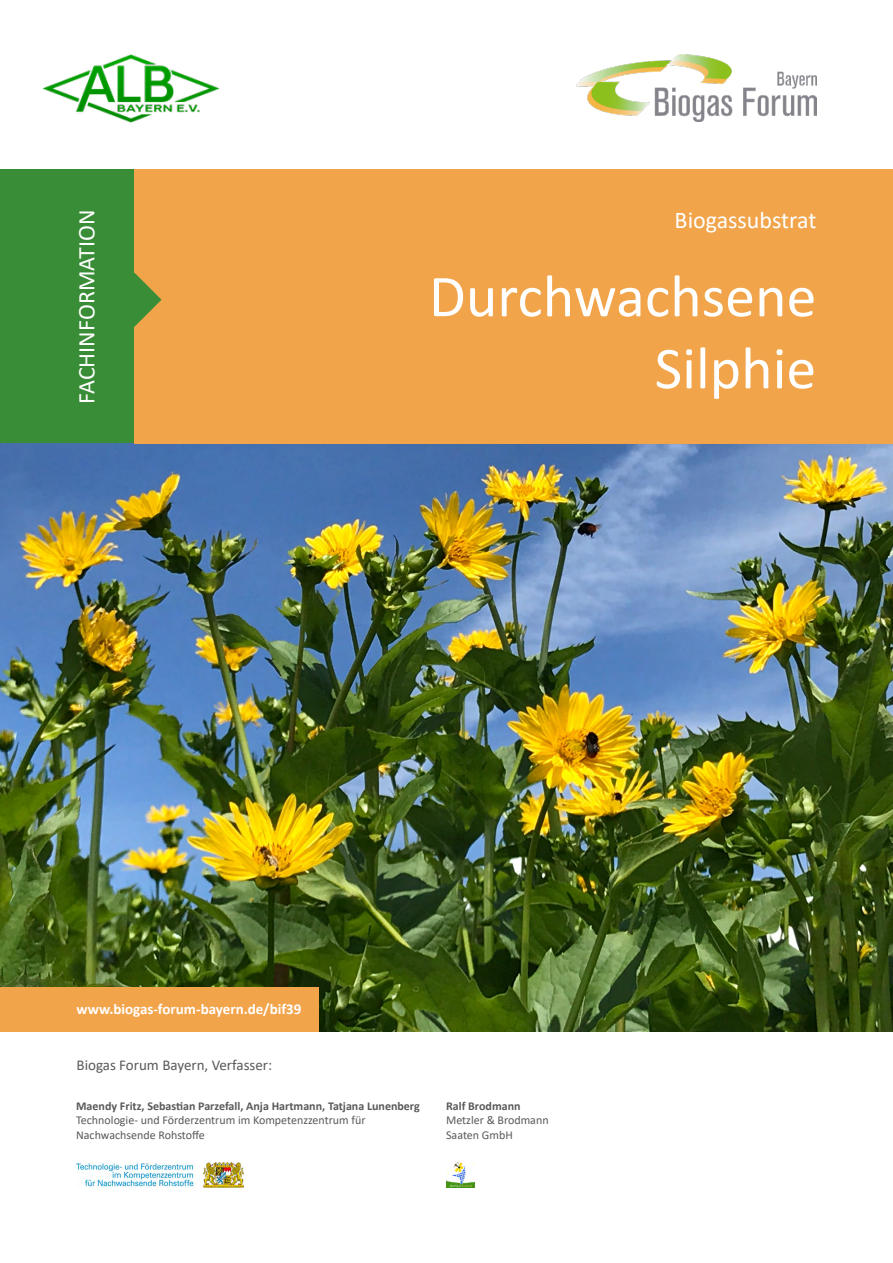
<style>
.page{position:relative;width:893px;height:1263px;background:#fff}
.page>*{position:absolute;margin:0;border:0;box-sizing:border-box;transform-origin:0 0}
.t1{font:60px/72px "Calibri";color:#fff;text-align:right}
.t2{font:24px "Calibri";color:#fff}
.t3{font:700 15px "Calibri";color:#fff}
.t4{font:15px "Calibri";color:#595959}
.t5{font:12px/14.4px "Calibri";color:#595959}
.t6{font:700 12px "Calibri";color:#595959}
</style>
<div class="page">
<img style="left:43px;top:54px;width:177px;height:68px">
<div style="left:0;top:169px;width:134px;height:275px;background:#388d36"></div>
<img style="left:0;top:444px;width:893px;height:587px">
<div style="left:134px;top:169px;width:759px;height:275px;background:#f2a44a"></div>
<div style="left:0;top:987px;width:319px;height:44px;background:#f2a44a"></div>
<img style="left:576px;top:54px;width:240px;height:67px">
<svg style="left:134px;top:273px;width:27px;height:54px"></svg>
<img style="left:77px;top:1163px;width:166px;height:24px">
<img style="left:446px;top:1163px;width:29px;height:24px">
<h2 class="t2" style="left:70px;top:404px;width:196px;rotate:-90deg">FACHINFORMATION</h2>
<h2 class="t2" style="left:675px;top:203px;width:143px">Biogassubstrat</h2>
<h1 class="t1" style="left:429px;top:259px;width:389px">Durchwachsene<br>Silphie</h1>
<p class="t3" style="left:77px;top:998px;width:226px">www.biogas-forum-bayern.de/bif39</p>
<p class="t4" style="left:77px;top:1054px;width:197px">Biogas Forum Bayern, Verfasser:</p>
<p class="t6" style="left:76px;top:1097px;width:345px">Maendy Fritz, Sebastian Parzefall, Anja Hartmann, Tatjana Lunenberg</p>
<p class="t5" style="left:76px;top:1113px;width:291px">Technologie- und Förderzentrum im Kompetenzzentrum für<br>Nachwachsende Rohstoffe</p>
<p class="t6" style="left:446px;top:1097px;width:76px">Ralf Brodmann</p>
<p class="t5" style="left:446px;top:1113px;width:104px">Metzler &amp; Brodmann<br>Saaten GmbH</p>
</div>
